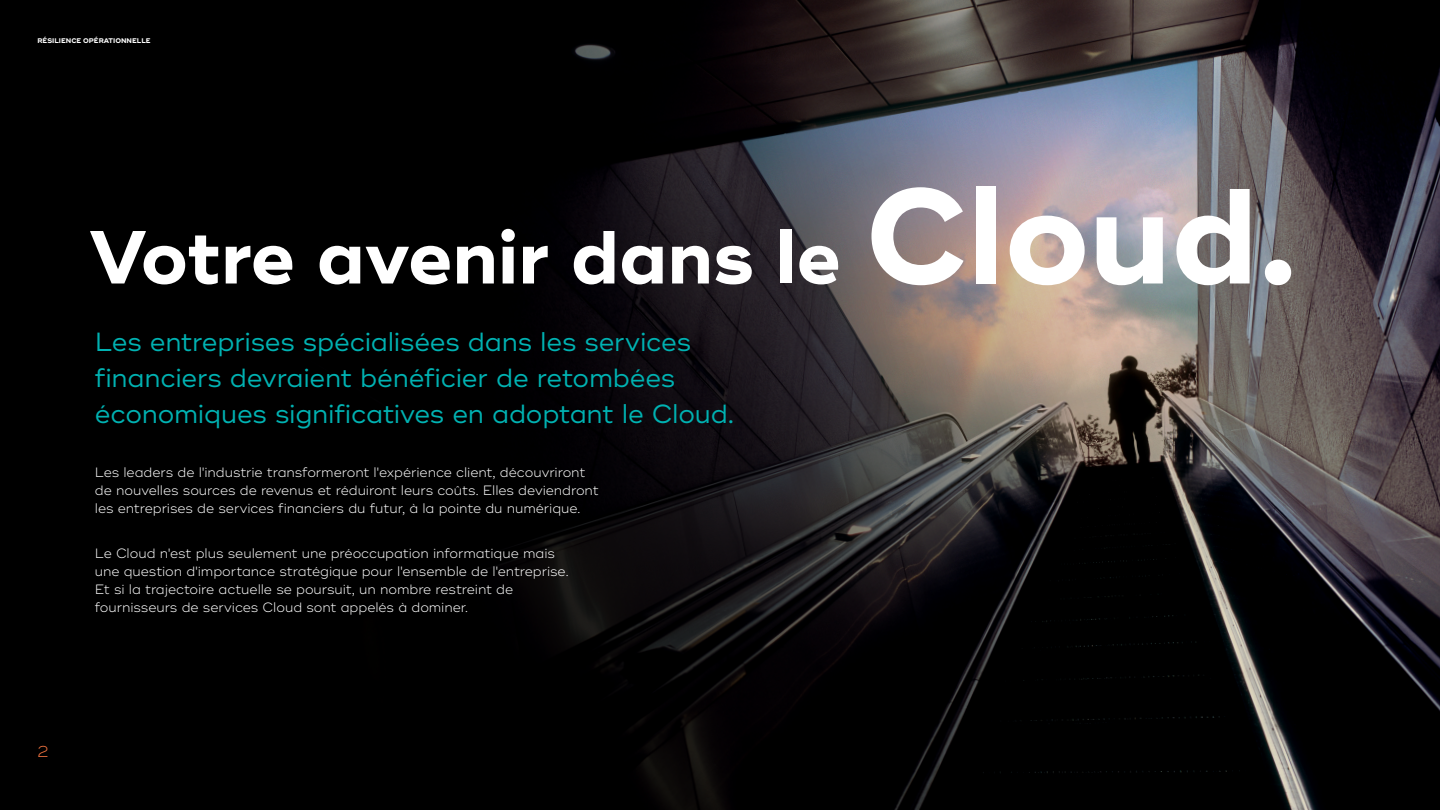
<style>
.page{position:relative;width:1440px;height:810px;background:#000}
.page>*{position:absolute;margin:0;border:0;box-sizing:border-box;transform-origin:0 0}
.TOC_H__TOC_Styles{font:700 75px "Ridley Grotesk";color:#fff}
.TOC_H{font:26.25px/36px "Ridley Grotesk";letter-spacing:-.01em;color:#00b2b2}
.t1{font:300 15.75px "Ridley Grotesk";color:#f37440}
.TOC_H-2{font:300 13.5px/18px "Ridley Grotesk";letter-spacing:-.01em;color:#fff}
.t2{font:700 6.75px "Ridley Grotesk";color:#fff}
.s1{font-size:135px}
</style>
<div class="page">
<img style="left:512px;top:0;width:928px;height:810px">
<p class="t2" style="left:38px;top:37px;width:115px">RÉSILIENCE OPÉRATIONNELLE</p>
<p class="TOC_H__TOC_Styles" style="left:89px;top:212px;width:1210px">Votre avenir dans le <span class="s1">Cloud.</span></p>
<p class="TOC_H" style="left:95px;top:324px;width:641px">Les entreprises spécialisées dans les services financiers devraient bénéficier de retombées économiques significatives en adoptant le Cloud.</p>
<p class="TOC_H-2" style="left:95px;top:464px;width:505px">Les leaders de l'industrie transformeront l'expérience client, découvriront de nouvelles sources de revenus et réduiront leurs coûts. Elles deviendront les entreprises de services financiers du futur, à la pointe du numérique.</p>
<p class="TOC_H-2" style="left:95px;top:545px;width:475px">Le Cloud n'est plus seulement une préoccupation informatique mais une question d'importance stratégique pour l'ensemble de l'entreprise.<br>Et si la trajectoire actuelle se poursuit, un nombre restreint de fournisseurs de services Cloud sont appelés à dominer.</p>
<p class="t1" style="left:38px;top:742px;width:12px">2</p>
</div>
